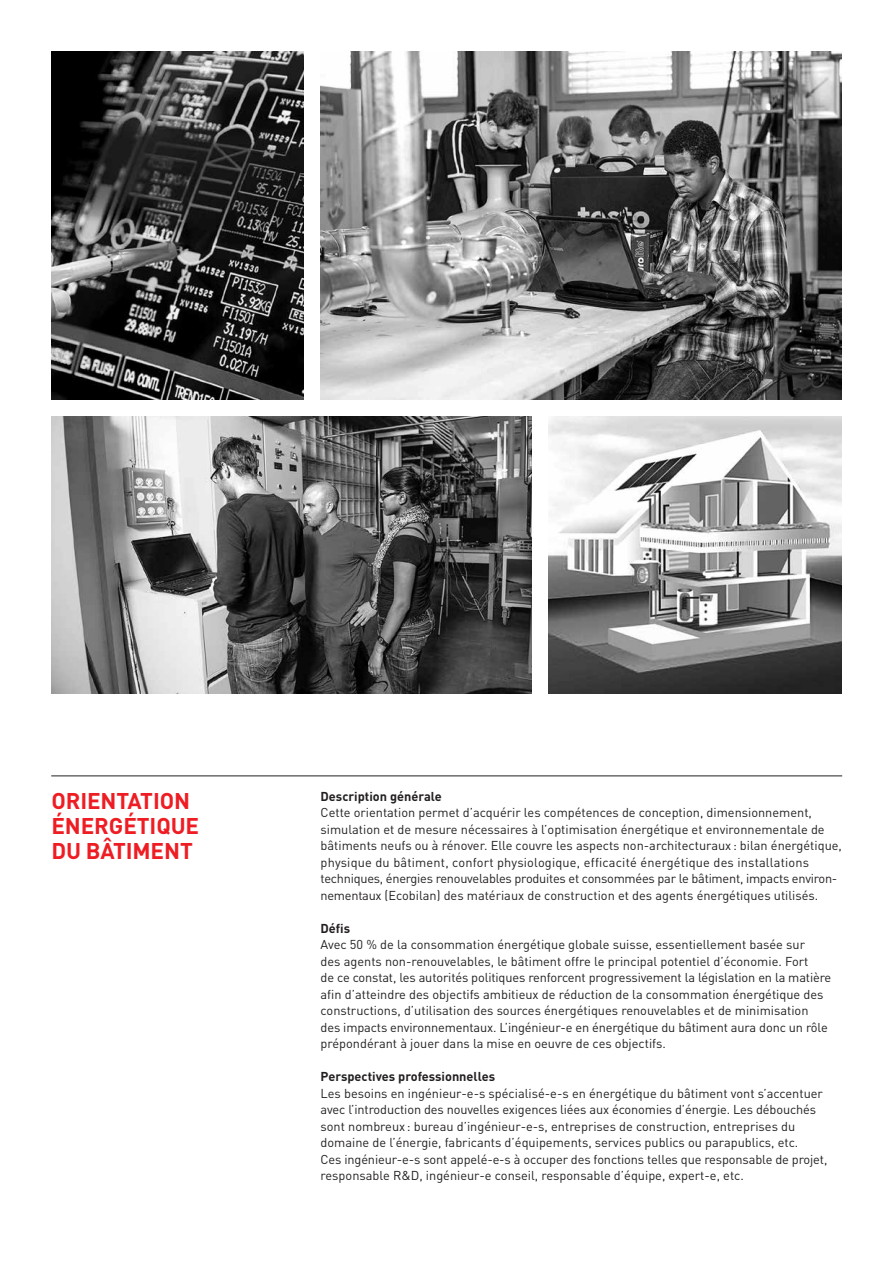
<style>
.page{position:relative;width:893px;height:1263px;background:#fff}
.page>*{position:absolute;margin:0;border:0;box-sizing:border-box;transform-origin:0 0}
.t1{font:700 22.5px/24.8px "DIN Pro";letter-spacing:-.005em;color:#ee1d23}
.t2{font:12.75px/16.5px "DIN Pro";color:#231f20}
.t3{font:700 12.75px "DIN Pro";color:#231f20}
</style>
<div class="page">
<img style="left:51px;top:416px;width:480px;height:278px">
<img style="left:549px;top:416px;width:293px;height:278px">
<img style="left:51px;top:51px;width:252px;height:348px">
<img style="left:320px;top:51px;width:522px;height:348px">
<hr style="left:51px;top:775px;width:791px;height:1px;background:#231f20">
<h1 class="t1" style="left:51px;top:786px;width:149px">ORIENTATION<br>ÉNERGÉTIQUE<br>DU BÂTIMENT</h1>
<p class="t3" style="left:321px;top:785px;width:123px">Description générale</p>
<p class="t2" style="left:321px;top:803px;width:523px">Cette orientation permet d’acquérir les compétences de conception, dimensionnement, simulation et de mesure nécessaires à l’optimisation énergétique et environnementale de bâtiments neufs ou à rénover. Elle couvre les aspects non-architecturaux : bilan énergétique, physique du bâtiment, confort physiologique, efficacité énergétique des installations techniques, énergies renouvelables produites et consommées par le bâtiment, impacts environ&shy;nementaux (Ecobilan) des matériaux de construction et des agents énergétiques utilisés.</p>
<p class="t3" style="left:321px;top:917px;width:31px">Défis</p>
<p class="t2" style="left:321px;top:935px;width:512px">Avec 50 % de la consommation énergétique globale suisse, essentiellement basée sur<br>des agents non-renouvelables, le bâtiment offre le principal potentiel d’économie. Fort<br>de ce constat, les autorités politiques renforcent progressivement la législation en la matière afin d’atteindre des objectifs ambitieux de réduction de la consommation énergétique des constructions, d’utilisation des sources énergétiques renouvelables et de minimisation des impacts environnementaux. L’ingénieur-e en énergétique du bâtiment aura donc un rôle prépondérant à jouer dans la mise en oeuvre de ces objectifs.</p>
<p class="t3" style="left:321px;top:1066px;width:176px">Perspectives professionnelles</p>
<p class="t2" style="left:321px;top:1083px;width:508px">Les besoins en ingénieur-e-s spécialisé-e-s en énergétique du bâtiment vont s’accentuer avec l’introduction des nouvelles exigences liées aux économies d’énergie. Les débouchés sont nombreux : bureau d’ingénieur-e-s, entreprises de construction, entreprises du domaine de l’énergie, fabricants d’équipements, services publics ou parapublics, etc.<br>Ces ingénieur-e-s sont appelé-e-s à occuper des fonctions telles que responsable de projet, responsable R&amp;D, ingénieur-e conseil, responsable d’équipe, expert-e, etc.</p>
</div>
